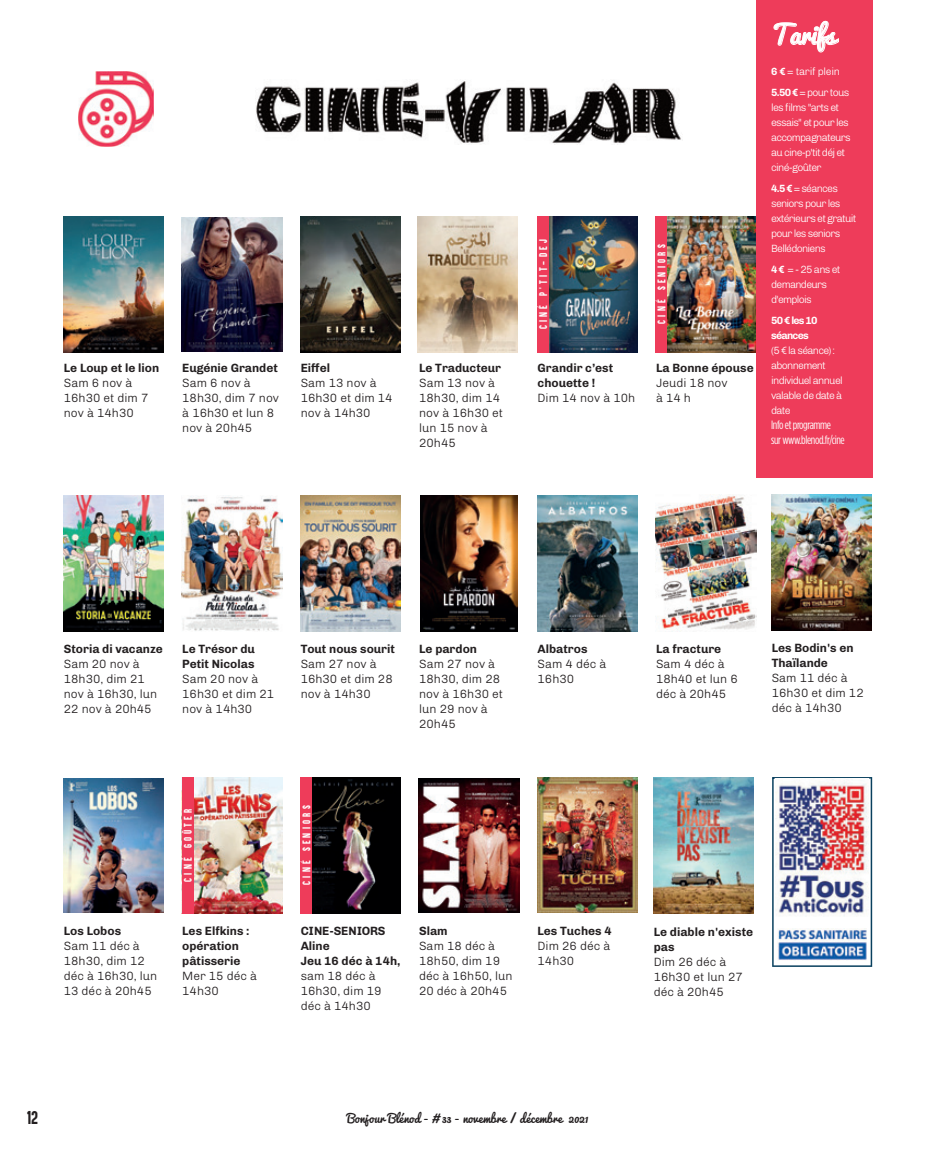
<style>
.page{position:relative;width:936px;height:1149px;background:#fff}
.page>*{position:absolute;margin:0;border:0;box-sizing:border-box;transform-origin:0 0}
.t1{font:25.5px "Pacifico";letter-spacing:-.03em;color:#fff}
.t2{font:15px "Aku&Kamu";color:#231f20}
.t3{font:300 12px/15px "Chivo";color:#231f20}
.t4{font:700 12px/15px "Chivo";color:#231f20}
.t5{font:12px "Pacifico";color:#231f20}
.t6{font:12px/15px "Gotham Condensed";letter-spacing:-.03em;color:#fff}
.t7{font:300 10.5px/15px "Chivo";letter-spacing:-.07em;color:#fff}
.t8{font:300 10.5px/21px "Chivo";letter-spacing:-.03em;color:#fff}
.t9{font:700 10.5px/15px "Chivo";letter-spacing:-.07em;color:#fff}
.t10{font:9px "Aku&Kamu";letter-spacing:.355em;color:#fff}
.s1{font-weight:700}
</style>
<div class="page">
<svg style="left:772px;top:777px;width:100px;height:189px"></svg>
<div style="left:777px;top:928px;width:89px;height:35px;background:linear-gradient(to right,#fcfbfa,#fdfcfa)"></div>
<img style="left:777px;top:928px;width:89px;height:31px">
<img style="left:255px;top:81px;width:426px;height:63px">
<img style="left:78px;top:71px;width:76px;height:76px">
<img style="left:63px;top:216px;width:101px;height:136px">
<img style="left:63px;top:495px;width:101px;height:136px">
<img style="left:182px;top:217px;width:100px;height:134px">
<img style="left:182px;top:496px;width:100px;height:135px">
<img style="left:300px;top:216px;width:100px;height:136px">
<img style="left:300px;top:495px;width:100px;height:136px">
<img style="left:417px;top:216px;width:101px;height:136px">
<svg style="left:517px;top:495px;width:1px;height:136px"></svg>
<img style="left:420px;top:495px;width:97px;height:136px">
<img style="left:549px;top:216px;width:88px;height:136px">
<img style="left:667px;top:216px;width:89px;height:136px">
<img style="left:655px;top:494px;width:101px;height:136px">
<img style="left:537px;top:495px;width:100px;height:136px">
<div style="left:756px;top:0;width:116px;height:478px;background:#ee3c5a"></div>
<svg style="left:773px;top:21px;width:65px;height:31px"></svg>
<img style="left:771px;top:494px;width:100px;height:136px">
<svg style="left:63px;top:911px;width:101px;height:2px"></svg>
<img style="left:63px;top:778px;width:101px;height:133px">
<img style="left:194px;top:777px;width:88px;height:136px">
<img style="left:300px;top:777px;width:100px;height:136px">
<img style="left:537px;top:777px;width:100px;height:135px">
<svg style="left:418px;top:911px;width:101px;height:2px"></svg>
<img style="left:418px;top:778px;width:101px;height:133px">
<img style="left:653px;top:777px;width:100px;height:136px">
<div style="left:182px;top:776px;width:12px;height:137px;background:#ee3c5a"></div>
<div style="left:537px;top:216px;width:12px;height:136px;background:#ee3c5a"></div>
<div style="left:655px;top:216px;width:12px;height:136px;background:#ee3c5a"></div>
<div style="left:301px;top:776px;width:11px;height:137px;background:#ee3c5a"></div>
<img style="left:775px;top:778px;width:93px;height:141px">
<p class="t4" style="left:64px;top:361px;width:97px">Le Loup et le lion</p>
<p class="t3" style="left:64px;top:376px;width:86px">Sam 6 nov à<br>16h30 et dim 7 nov à 14h30</p>
<p class="t4" style="left:182px;top:361px;width:97px">Eugénie Grandet</p>
<p class="t3" style="left:182px;top:376px;width:98px">Sam 6 nov à<br>18h30, dim 7 nov à 16h30 et lun 8 nov à 20h45</p>
<p class="t4" style="left:301px;top:361px;width:31px">Eiffel</p>
<p class="t3" style="left:301px;top:376px;width:93px">Sam 13 nov à<br>16h30 et dim 14 nov à 14h30</p>
<p class="t4" style="left:419px;top:361px;width:83px">Le Traducteur</p>
<p class="t3" style="left:419px;top:376px;width:85px">Sam 13 nov à<br>18h30, dim 14 nov à 16h30 et lun 15 nov à<br>20h45</p>
<p class="t10" style="left:539px;top:329px;width:91px;rotate:-90deg">ciné p’tit-dej</p>
<p class="t10" style="left:657px;top:324px;width:81px;rotate:-90deg">ciné seniors</p>
<p class="t4" style="left:537px;top:361px;width:77px">Grandir c’est chouette !</p>
<p class="t3" style="left:537px;top:391px;width:99px">Dim 14 nov à 10h</p>
<p class="t4" style="left:656px;top:361px;width:99px">La Bonne épouse</p>
<p class="t3" style="left:656px;top:376px;width:73px">Jeudi 18 nov à 14 h</p>
<h1 class="t1" style="left:771px;top:21px;width:66px">Tarifs</h1>
<p class="t8" style="left:771px;top:62px;width:80px"><span class="s1">6 €</span> = tarif plein<br><span class="s1">5.50 €</span> = pour tous</p>
<p class="t7" style="left:771px;top:101px;width:81px">les films "arts et essais" et pour les accompagnateurs au cine-p'tit déj et ciné-goûter</p>
<p class="t7" style="left:771px;top:182px;width:87px"><span class="s1">4.5 €</span> = séances seniors pour les extérieurs et gratuit pour les seniors<br>Bellédoniens</p>
<p class="t7" style="left:771px;top:263px;width:71px"><span class="s1">4 €</span> = - 25 ans et demandeurs d'emplois</p>
<p class="t9" style="left:771px;top:314px;width:48px">50 € les 10 séances</p>
<p class="t7" style="left:771px;top:344px;width:73px">(5 € la séance) : abonnement individuel annuel valable de date à date</p>
<p class="t6" style="left:771px;top:418px;width:75px">Info et programme<br>sur www.blenod.fr/cine</p>
<p class="t4" style="left:64px;top:642px;width:101px">Storia di vacanze</p>
<p class="t3" style="left:64px;top:657px;width:95px">Sam 20 nov à<br>18h30, dim 21 nov à 16h30, lun<br>22 nov à 20h45</p>
<p class="t4" style="left:182px;top:642px;width:74px">Le Trésor du<br>Petit Nicolas</p>
<p class="t3" style="left:182px;top:672px;width:93px">Sam 20 nov à<br>16h30 et dim 21 nov à 14h30</p>
<p class="t4" style="left:301px;top:642px;width:96px">Tout nous sourit</p>
<p class="t3" style="left:301px;top:657px;width:93px">Sam 27 nov à<br>16h30 et dim 28 nov à 14h30</p>
<p class="t4" style="left:419px;top:642px;width:59px">Le pardon</p>
<p class="t3" style="left:419px;top:657px;width:85px">Sam 27 nov à<br>18h30, dim 28 nov à 16h30 et lun 29 nov à<br>20h45</p>
<p class="t4" style="left:537px;top:642px;width:51px">Albatros</p>
<p class="t3" style="left:537px;top:657px;width:70px">Sam 4 déc à<br>16h30</p>
<p class="t4" style="left:64px;top:923px;width:59px">Los Lobos</p>
<p class="t3" style="left:64px;top:938px;width:95px">Sam 11 déc à<br>18h30, dim 12 déc à 16h30, lun<br>13 déc à 20h45</p>
<p class="t10" style="left:184px;top:881px;width:75px;rotate:-90deg">ciné goûter</p>
<p class="t4" style="left:182px;top:923px;width:69px">Les Elfkins : opération pâtisserie</p>
<p class="t3" style="left:182px;top:968px;width:76px">Mer 15 déc à<br>14h30</p>
<p class="t10" style="left:302px;top:884px;width:81px;rotate:-90deg">ciné seniors</p>
<p class="t4" style="left:301px;top:923px;width:101px">CINE-SENIORS<br>Aline<br>Jeu 16 déc à 14h,</p>
<p class="t3" style="left:301px;top:968px;width:82px">sam 18 déc à<br>16h30, dim 19 déc à 14h30</p>
<p class="t4" style="left:419px;top:923px;width:30px">Slam</p>
<p class="t3" style="left:419px;top:938px;width:95px">Sam 18 déc à<br>18h50, dim 19 déc à 16h50, lun<br>20 déc à 20h45</p>
<p class="t4" style="left:537px;top:923px;width:76px">Les Tuches 4</p>
<p class="t3" style="left:537px;top:938px;width:74px">Dim 26 déc à<br>14h30</p>
<p class="t2" style="left:27px;top:1109px;width:12px">12</p>
<p class="t5" style="left:347px;top:1111px;width:243px">Bonjour Blénod - # 33 - novembre / décembre 2021</p>
<p class="t4" style="left:656px;top:642px;width:67px">La fracture</p>
<p class="t3" style="left:656px;top:657px;width:83px">Sam 4 déc à<br>18h40 et lun 6 déc à 20h45</p>
<p class="t4" style="left:771px;top:641px;width:83px">Les Bodin's en<br>Thaïlande</p>
<p class="t3" style="left:771px;top:671px;width:93px">Sam 11 déc à<br>16h30 et dim 12 déc à 14h30</p>
<p class="t4" style="left:653px;top:924px;width:101px">Le diable n'existe pas</p>
<p class="t3" style="left:653px;top:954px;width:91px">Dim 26 déc à<br>16h30 et lun 27 déc à 20h45</p>
</div>
